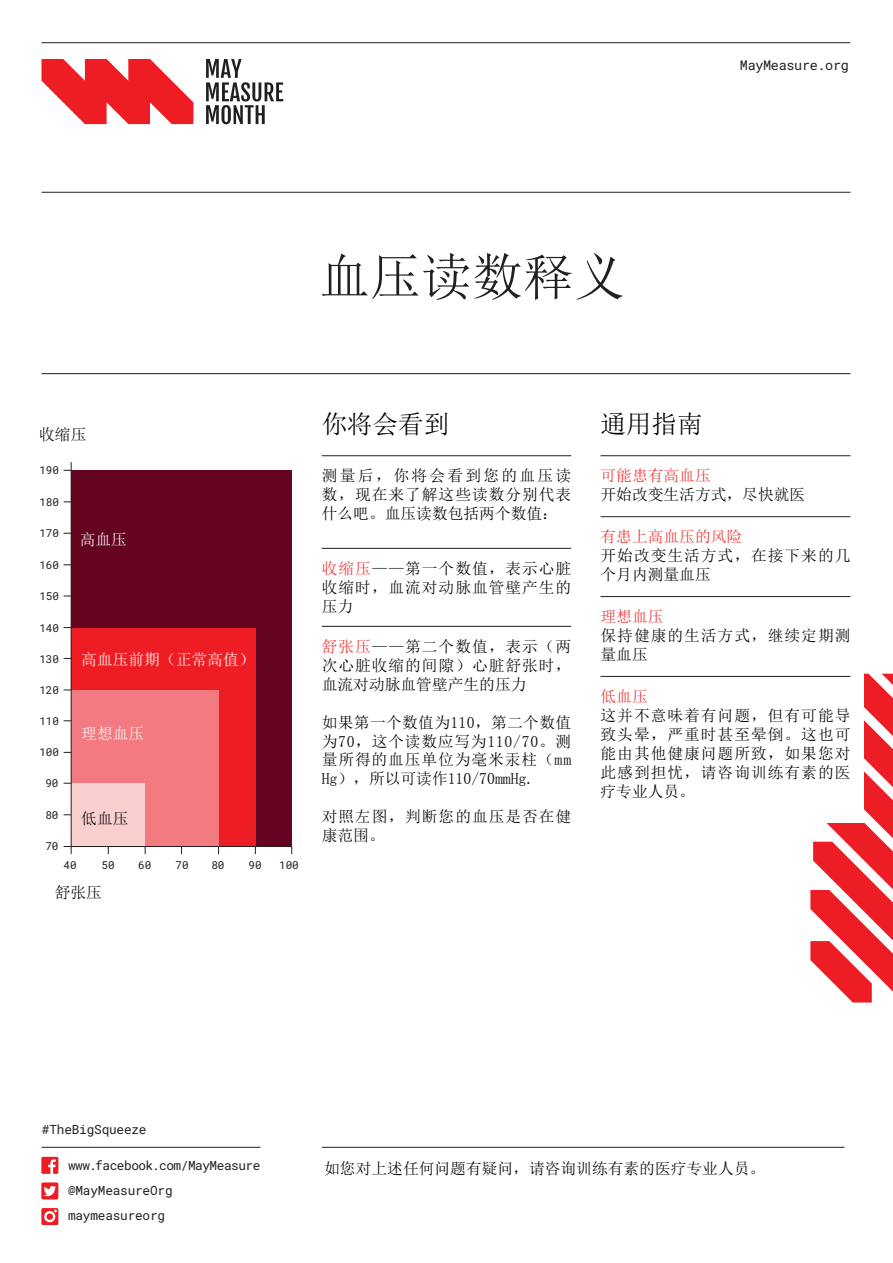
<style>
.page{position:relative;width:893px;height:1263px;background:#fff}
.page>*{position:absolute;margin:0;border:0;box-sizing:border-box;transform-origin:0 0}
.t1{font:51px "Sim Sun";color:#231f20}
.t2{font:25.5px "Sim Sun";color:#000001}
.t3{font:15.75px/18.9px "Sim Sun";letter-spacing:.06em;color:#000001;text-align:justify}
.t4{font:15.75px "Sim Sun";color:#000001}
.t5{font:15.75px "Sim Sun";color:#ee2d2d}
.t6{font:15.75px "Sim Sun";color:#fff}
.t7{font:13.5px "Roboto Mono";letter-spacing:-.025em;color:#231f20}
.t8{font:12.75px/25.2px "Roboto Mono";letter-spacing:-.015em;color:#231f20}
.t9{font:10.95px "Roboto Mono";color:#231f20}
.s1{color:#ee2d2d}
</style>
<div class="page">
<svg style="left:810px;top:674px;width:83px;height:329px"></svg>
<div style="left:682px;top:504px;width:182px;height:318px;background:#fff"></div>
<svg style="left:206px;top:59px;width:77px;height:65px"></svg>
<svg style="left:41px;top:59px;width:152px;height:65px"></svg>
<hr style="left:41px;top:42px;width:809px;height:1px;background:#231f20">
<hr style="left:41px;top:192px;width:809px;height:1px;background:#231f20">
<hr style="left:41px;top:373px;width:809px;height:1px;background:#231f20">
<hr style="left:41px;top:1147px;width:219px;height:1px;background:#231f20">
<hr style="left:322px;top:1147px;width:522px;height:1px;background:#231f20">
<svg style="left:41px;top:1157px;width:17px;height:17px"></svg>
<svg style="left:41px;top:1182px;width:17px;height:17px"></svg>
<div style="left:41px;top:1208px;width:17px;height:17px;background:#ee1d23;border-radius:2px"></div>
<svg style="left:44px;top:1209px;width:13px;height:13px"></svg>
<hr style="left:322px;top:455px;width:249px;height:1px;background:#231f20">
<hr style="left:322px;top:548px;width:249px;height:1px;background:#231f20">
<hr style="left:322px;top:626px;width:249px;height:1px;background:#231f20">
<hr style="left:601px;top:455px;width:249px;height:1px;background:#231f20">
<hr style="left:601px;top:516px;width:249px;height:1px;background:#231f20">
<hr style="left:601px;top:596px;width:249px;height:1px;background:#231f20">
<hr style="left:601px;top:676px;width:249px;height:1px;background:#231f20">
<div style="left:71px;top:470px;width:221px;height:376px;background:#640421"></div>
<div style="left:71px;top:627px;width:184px;height:219px;background:#ee1d23"></div>
<div style="left:71px;top:690px;width:148px;height:156px;background:#f27a80"></div>
<div style="left:71px;top:783px;width:74px;height:63px;background:#fad0cf"></div>
<hr style="left:71px;top:462px;width:1px;height:392px;background:#231f20">
<hr style="left:64px;top:846px;width:228px;height:1px;background:#231f20">
<p class="t7" style="left:740px;top:56px;width:111px">MayMeasure.org</p>
<h1 class="t1" style="left:319px;top:251px;width:307px">血压读数释义</h1>
<p class="t3" style="left:39px;top:425px;width:49px">收缩压</p>
<p class="t9" style="left:39px;top:463px;width:21px">190</p>
<p class="t9" style="left:39px;top:494px;width:21px">180</p>
<p class="t9" style="left:39px;top:525px;width:21px">170</p>
<p class="t9" style="left:39px;top:557px;width:21px">160</p>
<p class="t9" style="left:39px;top:588px;width:21px">150</p>
<p class="t9" style="left:39px;top:621px;width:21px">140</p>
<p class="t9" style="left:39px;top:651px;width:21px">130</p>
<p class="t9" style="left:39px;top:682px;width:21px">120</p>
<p class="t9" style="left:39px;top:713px;width:21px">110</p>
<p class="t9" style="left:39px;top:744px;width:21px">100</p>
<p class="t9" style="left:45px;top:776px;width:15px">90</p>
<p class="t9" style="left:45px;top:807px;width:15px">80</p>
<p class="t9" style="left:45px;top:839px;width:15px">70</p>
<p class="t6" style="left:80px;top:531px;width:49px">高血压</p>
<p class="t6" style="left:81px;top:651px;width:175px">高血压前期（正常高值）</p>
<p class="t6" style="left:81px;top:726px;width:65px">理想血压</p>
<p class="t3" style="left:81px;top:809px;width:49px">低血压</p>
<p class="t9" style="left:64px;top:857px;width:15px">40</p>
<p class="t9" style="left:101px;top:857px;width:15px">50</p>
<p class="t9" style="left:138px;top:857px;width:15px">60</p>
<p class="t9" style="left:176px;top:857px;width:15px">70</p>
<p class="t9" style="left:211px;top:857px;width:15px">80</p>
<p class="t9" style="left:249px;top:857px;width:15px">90</p>
<p class="t9" style="left:279px;top:857px;width:21px">100</p>
<p class="t3" style="left:55px;top:883px;width:49px">舒张压</p>
<h2 class="t2" style="left:322px;top:411px;width:129px">你将会看到</h2>
<p class="t3" style="left:322px;top:466px;width:251px">测量后，你将会看到您的血压读数，现在来了解这些读数分别代表什么吧。血压读数包括两个数值：</p>
<p class="t3" style="left:322px;top:559px;width:251px"><span class="s1">收缩压</span>——第一个数值，表示心脏收缩时，血流对动脉血管壁产生的压力</p>
<p class="t3" style="left:322px;top:637px;width:251px"><span class="s1">舒张压</span>——第二个数值，表示（两次心脏收缩的间隙）心脏舒张时，血流对动脉血管壁产生的压力</p>
<p class="t3" style="left:322px;top:712px;width:251px">如果第一个数值为110，第二个数值为70，这个读数应写为110/70。测量所得的血压单位为毫米汞柱（mm Hg），所以可读作110/70mmHg.</p>
<p class="t3" style="left:322px;top:807px;width:251px">对照左图，判断您的血压是否在健康范围。</p>
<h2 class="t2" style="left:601px;top:411px;width:103px">通用指南</h2>
<p class="t5" style="left:601px;top:468px;width:112px">可能患有高血压</p>
<p class="t4" style="left:601px;top:487px;width:206px">开始改变生活方式，尽快就医</p>
<p class="t5" style="left:601px;top:529px;width:143px">有患上高血压的风险</p>
<p class="t3" style="left:601px;top:546px;width:251px">开始改变生活方式，在接下来的几个月内测量血压</p>
<p class="t5" style="left:601px;top:609px;width:64px">理想血压</p>
<p class="t3" style="left:601px;top:626px;width:251px">保持健康的生活方式，继续定期测量血压</p>
<p class="t5" style="left:601px;top:689px;width:49px">低血压</p>
<p class="t3" style="left:601px;top:706px;width:251px">这并不意味着有问题，但有可能导致头晕，严重时甚至晕倒。这也可能由其他健康问题所致，如果您对此感到担忧，请咨询训练有素的医疗专业人员。</p>
<p class="t8" style="left:42px;top:1116px;width:106px">#TheBigSqueeze</p>
<p class="t8" style="left:68px;top:1152px;width:194px">www.facebook.com/MayMeasure @MayMeasureOrg maymeasureorg</p>
<p class="t4" style="left:324px;top:1161px;width:442px">如您对上述任何问题有疑问，请咨询训练有素的医疗专业人员。</p>
</div>
